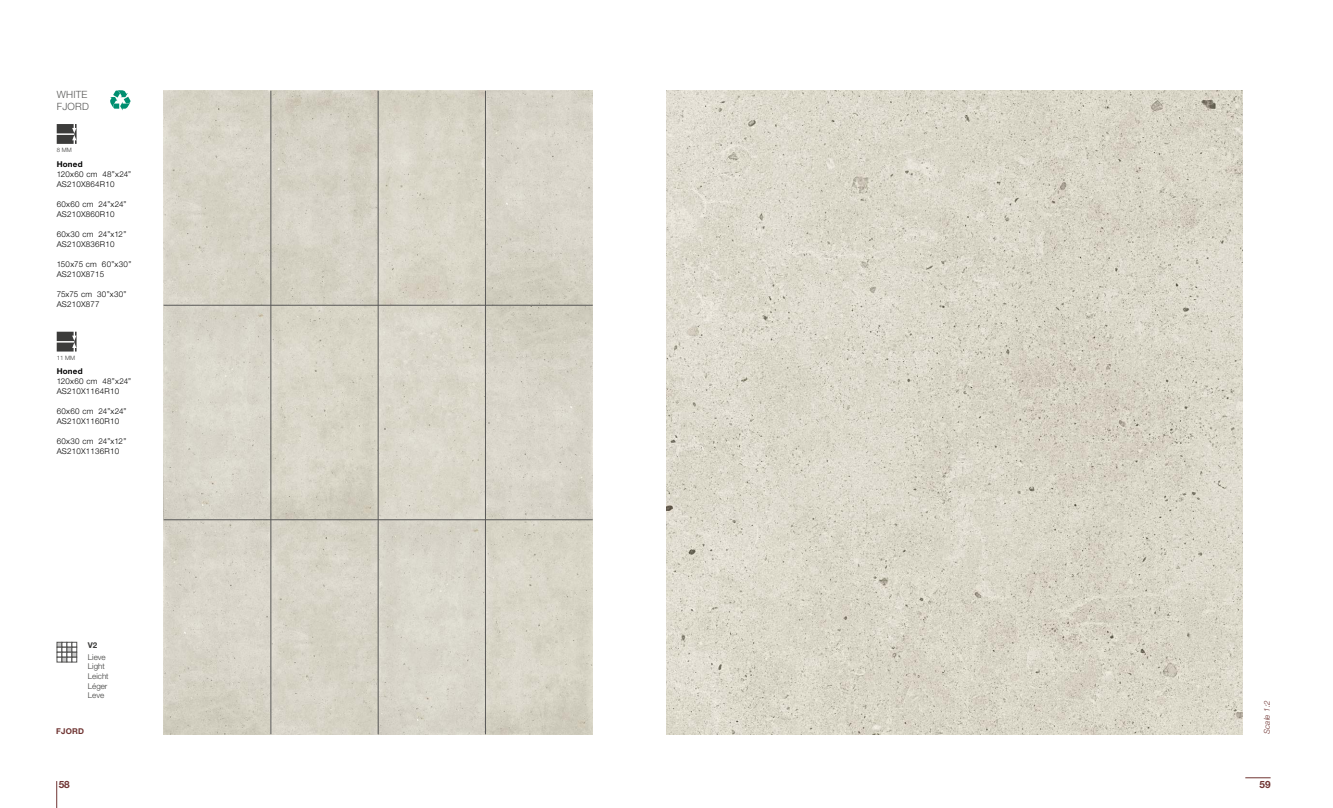
<style>
.page{position:relative;width:1333px;height:808px;background:#fff}
.page>*{position:absolute;margin:0;border:0;box-sizing:border-box;transform-origin:0 0}
.t1{font:300 10px/12px "Helvetica Neue LT Std";letter-spacing:.025em;color:#575756}
.t2{font:700 10px "Helvetica Neue LT Std";color:#6f3432}
.t3{font:300 8px/10px "Helvetica Neue LT Std";letter-spacing:.025em;color:#000}
.t4{font:300 8px/9.6px "Helvetica Neue LT Std";color:#3c3c3b}
.t5{font:700 8px "Helvetica Neue LT Std";letter-spacing:.025em;color:#000}
.t6{font:italic 300 8px "Helvetica Neue LT Std";color:#6f3432}
.t7{font:700 8px "Helvetica Neue LT Std";letter-spacing:.025em;color:#6f3432}
.t8{font:700 8px "Helvetica Neue LT Std";color:#3c3c3b}
.t9{font:300 6px "Helvetica Neue LT Std";color:#3c3c3b}
</style>
<div class="page">
<img style="left:163px;top:91px;width:429px;height:643px">
<hr style="left:271px;top:91px;width:1px;height:643px;background:#575756">
<hr style="left:485px;top:91px;width:1px;height:643px;background:#575756">
<hr style="left:378px;top:91px;width:1px;height:643px;background:#575756">
<hr style="left:163px;top:305px;width:429px;height:1px;background:#575756">
<hr style="left:163px;top:520px;width:429px;height:1px;background:#575756">
<img style="left:666px;top:91px;width:576px;height:643px">
<svg style="left:57px;top:124px;width:20px;height:20px"></svg>
<svg style="left:57px;top:332px;width:20px;height:19px"></svg>
<svg style="left:57px;top:642px;width:20px;height:20px"></svg>
<svg style="left:110px;top:90px;width:20px;height:20px"></svg>
<svg style="left:1245px;top:777px;width:25px;height:1px"></svg>
<svg style="left:57px;top:781px;width:1px;height:27px"></svg>
<p class="t1" style="left:57px;top:88px;width:34px">WHITE<br>FJORD</p>
<p class="t9" style="left:57px;top:146px;width:16px">8 MM</p>
<p class="t5" style="left:57px;top:159px;width:27px">Honed</p>
<p class="t3" style="left:57px;top:168px;width:76px">120x60 cm 48”x24”<br>AS210X864R10</p>
<p class="t3" style="left:57px;top:198px;width:71px">60x60 cm 24”x24”<br>AS210X860R10</p>
<p class="t3" style="left:57px;top:228px;width:71px">60x30 cm 24”x12”<br>AS210X836R10</p>
<p class="t3" style="left:57px;top:258px;width:76px">150x75 cm 60”x30”<br>AS210X8715</p>
<p class="t3" style="left:57px;top:288px;width:71px">75x75 cm 30”x30”<br>AS210X877</p>
<p class="t9" style="left:57px;top:354px;width:20px">11 MM</p>
<p class="t5" style="left:57px;top:366px;width:27px">Honed</p>
<p class="t3" style="left:57px;top:376px;width:76px">120x60 cm 48”x24”<br>AS210X1164R10</p>
<p class="t3" style="left:57px;top:406px;width:71px">60x60 cm 24”x24”<br>AS210X1160R10</p>
<p class="t3" style="left:57px;top:436px;width:71px">60x30 cm 24”x12”<br>AS210X1136R10</p>
<p class="t8" style="left:88px;top:640px;width:11px">V2</p>
<p class="t4" style="left:88px;top:652px;width:22px">Lieve<br>Light<br>Leicht<br>Léger<br>Leve</p>
<p class="t7" style="left:56px;top:726px;width:29px">FJORD</p>
<p class="t6" style="left:1262px;top:734px;width:35px;rotate:-90deg">Scale 1:2</p>
<p class="t2" style="left:59px;top:778px;width:13px">58</p>
<p class="t2" style="left:1259px;top:778px;width:13px">59</p>
</div>
